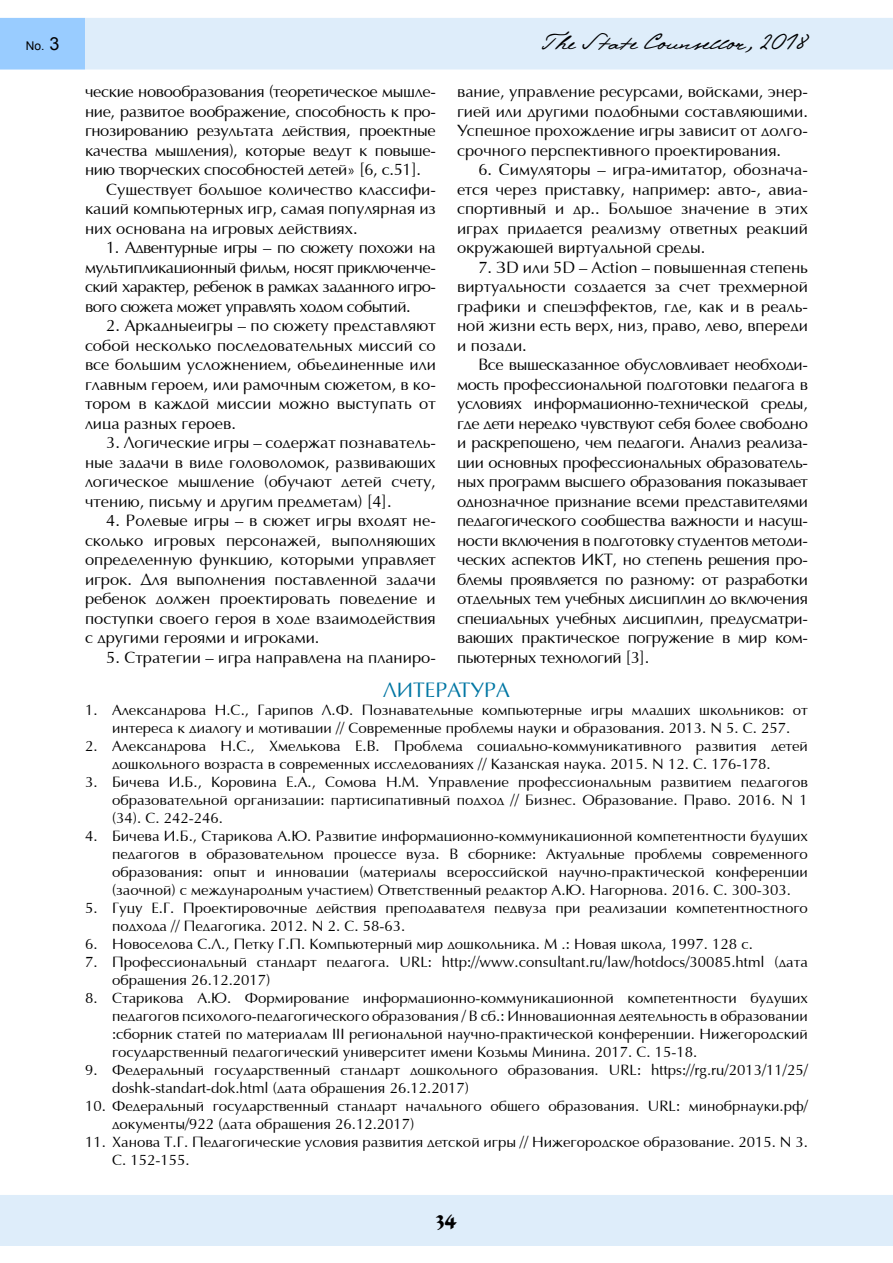
<style>
.page{position:relative;width:893px;height:1263px;background:#fff}
.page>*{position:absolute;margin:0;border:0;box-sizing:border-box;transform-origin:0 0}
.t1{font:24px "Pushkin";color:#000}
.t2{font:21px "AG Opus";color:#0076a3}
.t3{font:16.5px/19.5px "AG Opus";color:#000;text-align:justify}
.t4{font:15px/18px "AG Opus";color:#000}
.t5{font:12px "Arial";color:#000}
.s1{font-size:18px}
</style>
<div class="page">
<div style="left:0;top:1195px;width:893px;height:51px;background:#deedfa"></div>
<div style="left:0;top:18px;width:85px;height:52px;background:#9cf;border:2px solid #9cf"></div>
<div style="left:86px;top:19px;width:806px;height:50px;background:#deedfa"></div>
<div style="left:85px;top:18px;width:808px;height:52px;border:1px solid #deedfa"></div>
<p class="t5" style="left:26px;top:38px;width:35px">No. <span class="s1">3</span></p>
<h1 class="t1" style="left:542px;top:27px;width:267px">The State Counsellor, 2018</h1>
<p class="t3" style="left:85px;top:83px;width:352px">ческие новообразования (теоретическое мышле&shy;ние, развитое воображение, способность к про&shy;гнозированию результата действия, проектные качества мышления), которые ведут к повыше&shy;нию творческих способностей детей» [6, с.51].</p>
<p class="t3" style="left:85px;top:180px;width:352px;text-indent:21px">Существует большое количество классифи&shy;каций компьютерных игр, самая популярная из них основана на игровых действиях.</p>
<p class="t3" style="left:85px;top:239px;width:352px;text-indent:21px">1. Адвентурные игры – по сюжету похожи на мультипликационный фильм, носят приключенче&shy;ский характер, ребенок в рамках заданного игро&shy;вого сюжета может управлять ходом событий.</p>
<p class="t3" style="left:85px;top:317px;width:352px;text-indent:21px">2. Аркадныеигры – по сюжету представляют собой несколько последовательных миссий со все большим усложнением, объединенные или главным героем, или рамочным сюжетом, в ко&shy;тором в каждой миссии можно выступать от лица разных героев.</p>
<p class="t3" style="left:85px;top:434px;width:352px;text-indent:21px">3. Логические игры – содержат познаватель&shy;ные задачи в виде головоломок, развивающих логическое мышление (обучают детей счету, чтению, письму и другим предметам) [4].</p>
<p class="t3" style="left:85px;top:512px;width:352px;text-indent:21px">4. Ролевые игры – в сюжет игры входят не&shy;сколько игровых персонажей, выполняющих определенную функцию, которыми управляет игрок. Для выполнения поставленной задачи ребенок должен проектировать поведение и поступки своего героя в ходе взаимодействия с другими героями и игроками.</p>
<p class="t3" style="left:106px;top:648px;width:331px">5. Стратегии – игра направлена на планиро-</p>
<p class="t3" style="left:457px;top:83px;width:352px">вание, управление ресурсами, войсками, энер&shy;гией или другими подобными составляющими.<br>Успешное прохождение игры зависит от долго&shy;срочного перспективного проектирования.</p>
<p class="t3" style="left:457px;top:161px;width:352px;text-indent:21px">6. Симуляторы – игра-имитатор, обознача&shy;ется через приставку, например: авто-, авиа&shy;спортивный и др.. Большое значение в этих играх придается реализму ответных реакций окружающей виртуальной среды.</p>
<p class="t3" style="left:457px;top:258px;width:352px;text-indent:21px">7. ЗD или 5D – Аction – повышенная степень виртуальности создается за счет трехмерной графики и спецэффектов, где, как и в реаль&shy;ной жизни есть верх, низ, право, лево, впереди и позади.</p>
<p class="t3" style="left:457px;top:356px;width:352px;text-indent:21px">Все вышесказанное обусловливает необходи&shy;мость профессиональной подготовки педагога в условиях информационно-технической среды, где дети нередко чувствуют себя более свободно и раскрепощено, чем педагоги. Анализ реализа&shy;ции основных профессиональных образователь&shy;ных программ высшего образования показывает однозначное признание всеми представителями педагогического сообщества важности и насущ&shy;ности включения в подготовку студентов методи&shy;ческих аспектов ИКТ, но степень решения про&shy;блемы проявляется по разному: от разработки отдельных тем учебных дисциплин до включения специальных учебных дисциплин, предусматри&shy;вающих практическое погружение в мир ком&shy;пьютерных технологий [3].</p>
<p class="t2" style="left:383px;top:679px;width:128px">ЛИТЕРАТУРА</p>
<p class="t4" style="left:112px;top:701px;width:697px;text-indent:-27px">1. Александрова Н.С., Гарипов Л.Ф. Познавательные компьютерные игры младших школьников: от интереса к диалогу и мотивации // Современные проблемы науки и образования. 2013. N 5. С. 257.</p>
<p class="t4" style="left:112px;top:737px;width:697px;text-indent:-27px">2. Александрова Н.С., Хмелькова Е.В. Проблема социально-коммуникативного развития детей дошкольного возраста в современных исследованиях // Казанская наука. 2015. N 12. С. 176-178.</p>
<p class="t4" style="left:112px;top:773px;width:697px;text-align:justify;text-indent:-27px">3. Бичева И.Б., Коровина Е.А., Сомова Н.М. Управление профессиональным развитием педагогов образовательной организации: партисипативный подход // Бизнес. Образование. Право. 2016. N 1 (34). С. 242-246.</p>
<p class="t4" style="left:112px;top:827px;width:697px;text-align:justify;text-indent:-27px">4. Бичева И.Б., Старикова А.Ю. Развитие информационно-коммуникационной компетентности будущих педагогов в образовательном процессе вуза. В сборнике: Актуальные проблемы современного образования: опыт и инновации (материалы всероссийской научно-практической конференции (заочной) с международным участием) Ответственный редактор А.Ю. Нагорнова. 2016. С. 300-303.</p>
<p class="t4" style="left:112px;top:899px;width:697px;text-indent:-27px">5. Гуцу Е.Г. Проектировочные действия преподавателя педвуза при реализации компетентностного подхода // Педагогика. 2012. N 2. С. 58-63.</p>
<p class="t4" style="left:85px;top:935px;width:669px">6. Новоселова С.Л., Петку Г.П. Компьютерный мир дошкольника. М .: Новая школа, 1997. 128 с.</p>
<p class="t4" style="left:112px;top:953px;width:697px;text-indent:-27px">7. Профессиональный стандарт педагога. URL: http://www.consultant.ru/law/hotdocs/30085.html (дата обращения 26.12.2017)</p>
<p class="t4" style="left:112px;top:989px;width:697px;text-align:justify;text-indent:-27px">8. Старикова А.Ю. Формирование информационно-коммуникационной компетентности будущих педагогов психолого-педагогического образования / В сб.: Инновационная деятельность в образовании :сборник статей по материалам III региональной научно-практической конференции. Нижегородский государственный педагогический университет имени Козьмы Минина. 2017. С. 15-18.</p>
<p class="t4" style="left:112px;top:1061px;width:697px;text-indent:-27px">9. Федеральный государственный стандарт дошкольного образования. URL: https://rg.ru/2013/11/25/ doshk-standart-dok.html (дата обращения 26.12.2017)</p>
<p class="t4" style="left:112px;top:1097px;width:697px;text-indent:-27px">10. Федеральный государственный стандарт начального общего образования. URL: минобрнауки.рф/ документы/922 (дата обращения 26.12.2017)</p>
<p class="t4" style="left:112px;top:1133px;width:697px;text-indent:-27px">11. Ханова Т.Г. Педагогические условия развития детской игры // Нижегородское образование. 2015. N 3.<br>С. 152-155.</p>
</div>
